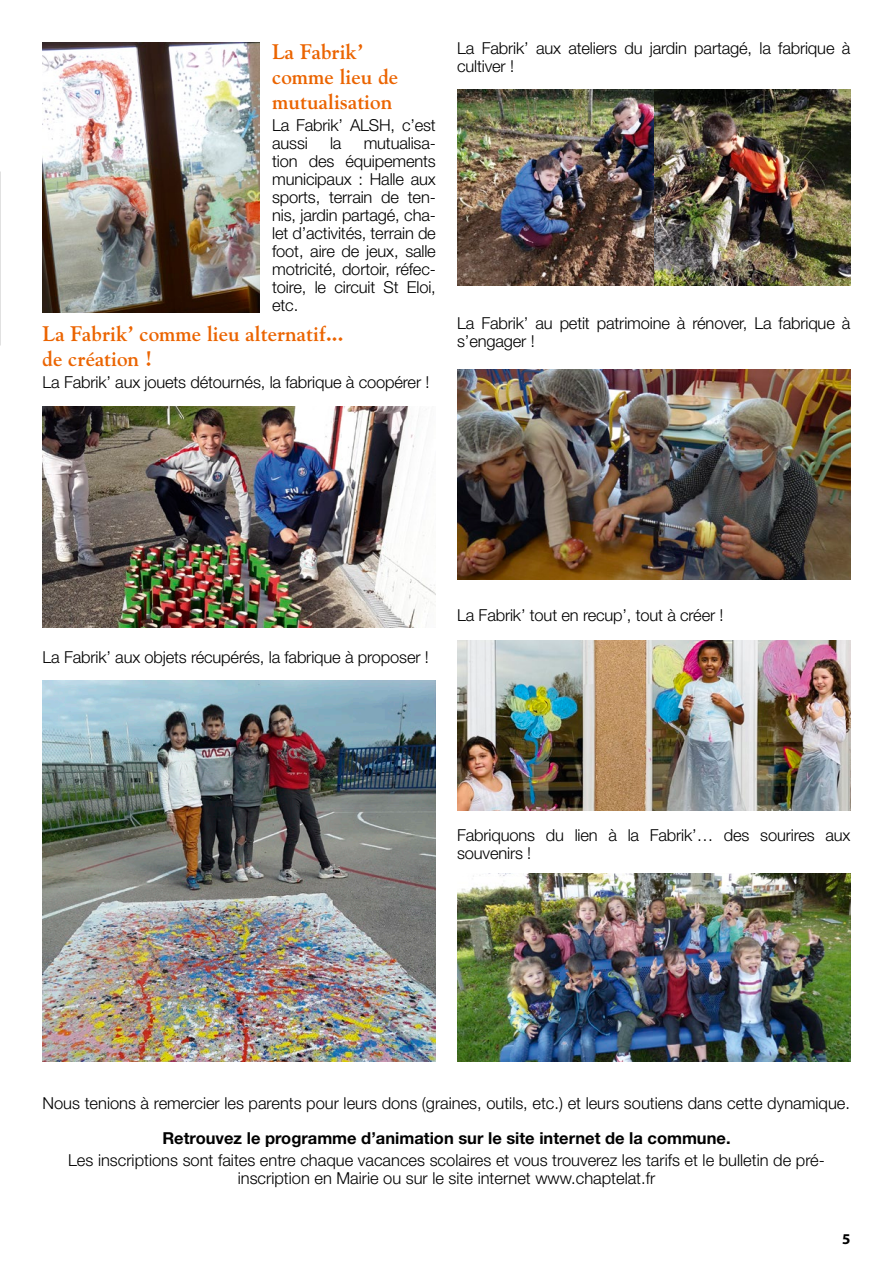
<style>
.page{position:relative;width:893px;height:1263px;background:#fff}
.page>*{position:absolute;margin:0;border:0;box-sizing:border-box;transform-origin:0 0}
.t1{font:21px/25.2px "Goudy Bold Os F";color:#eb6400}
.t2{font:300 16.5px/18px "Helvetica Neue LT Std";letter-spacing:-.01em;color:#000}
.t3{font:700 16.5px "Helvetica Neue LT Std";color:#000}
.t4{font:700 15px "Myriad Pro";color:#000}
</style>
<div class="page">
<img style="left:457px;top:640px;width:393px;height:170px">
<img style="left:457px;top:873px;width:393px;height:188px">
<img style="left:43px;top:680px;width:393px;height:381px">
<img style="left:43px;top:43px;width:216px;height:270px">
<img style="left:457px;top:370px;width:393px;height:210px">
<img style="left:43px;top:406px;width:393px;height:222px">
<img style="left:457px;top:89px;width:393px;height:197px">
<p class="t1" style="left:272px;top:38px;width:127px">La Fabrik’ comme lieu de mutualisation</p>
<p class="t2" style="left:272px;top:116px;width:165px">La Fabrik’ ALSH, c’est aussi</p>
<p class="t2" style="left:272px;top:134px;width:165px;text-align:justify;text-indent:92px">mutualisa&shy;tion des équipements municipaux : Halle aux sports, terrain de ten&shy;nis, jardin partagé, cha&shy;let d’activités, terrain de foot, aire de jeux, salle motricité, dortoir, réfec&shy;toire, le circuit St Eloi, etc.</p>
<p class="t1" style="left:43px;top:320px;width:303px">La Fabrik’ comme lieu alternatif... de création !</p>
<p class="t2" style="left:43px;top:373px;width:388px">La Fabrik’ aux jouets détournés, la fabrique à coopérer !</p>
<p class="t2" style="left:330px;top:134px;width:13px">la</p>
<p class="t2" style="left:457px;top:39px;width:395px">La Fabrik’ aux ateliers du jardin partagé, la fabrique à cultiver !</p>
<p class="t2" style="left:457px;top:313px;width:395px">La Fabrik’ au petit patrimoine à rénover, La fabrique à s’engager !</p>
<p class="t2" style="left:43px;top:647px;width:388px">La Fabrik’ aux objets récupérés, la fabrique à proposer !</p>
<p class="t2" style="left:457px;top:606px;width:268px">La Fabrik’ tout en recup’, tout à créer !</p>
<p class="t2" style="left:457px;top:826px;width:395px">Fabriquons du lien à la Fabrik’… des sourires aux souvenirs !</p>
<p class="t2" style="left:43px;top:1094px;width:809px">Nous tenions à remercier les parents pour leurs dons (graines, outils, etc.) et leurs soutiens dans cette dynamique.</p>
<p class="t3" style="left:162px;top:1128px;width:570px">Retrouvez le programme d’animation sur le site internet de la commune.</p>
<p class="t2" style="left:68px;top:1151px;width:758px;text-align:center">Les inscriptions sont faites entre chaque vacances scolaires et vous trouverez les tarifs et le bulletin de pré&shy;inscription en Mairie ou sur le site internet www.chaptelat.fr</p>
<p class="t4" style="left:842px;top:1229px;width:10px">5</p>
</div>
